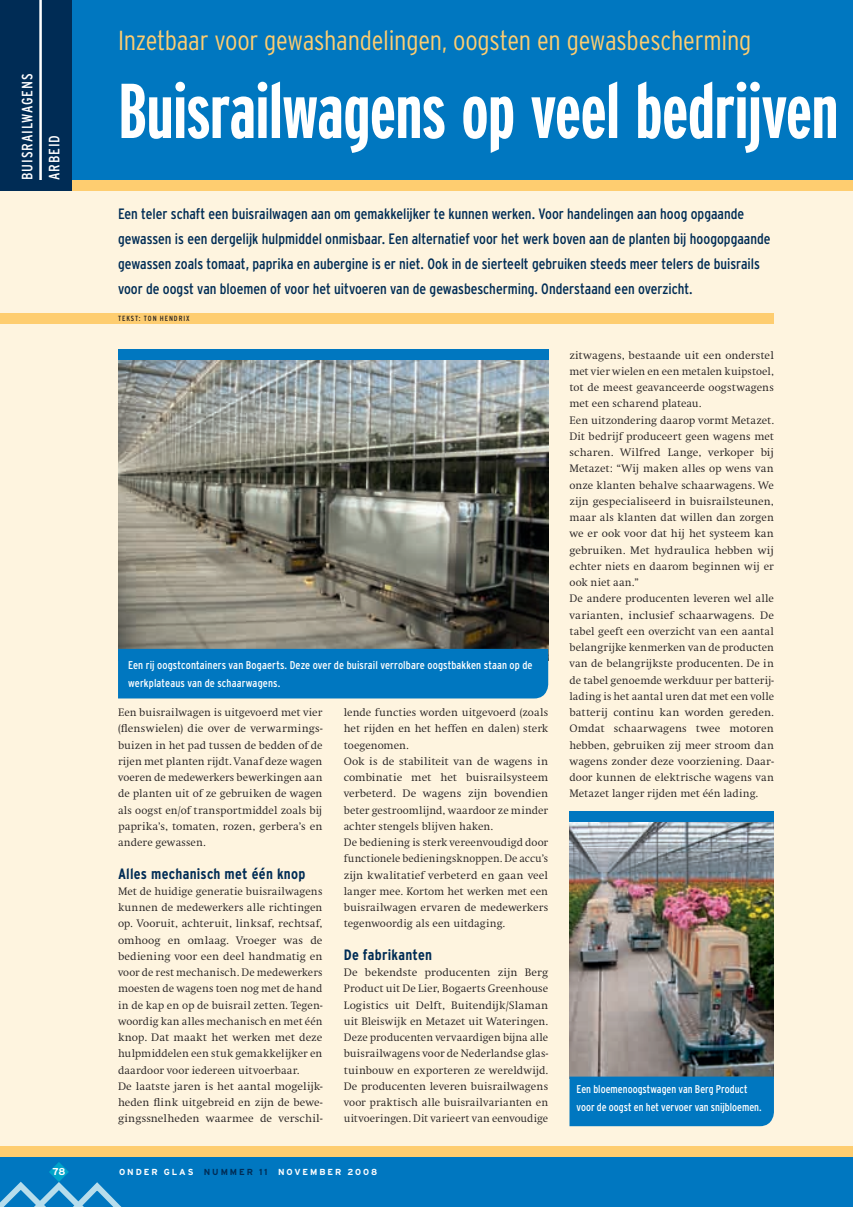
<style>
.page{position:relative;width:853px;height:1207px;background:#fff}
.page>*{position:absolute;margin:0;border:0;box-sizing:border-box;transform-origin:0 0}
.t1{font:700 extra-condensed 77.5px "Interstate";letter-spacing:-.01em;color:#fff}
.t2{font:300 condensed 27.5px "Interstate";letter-spacing:-.01em;color:#fecd70}
.t3{font:condensed 15px/25px "Interstate";color:#002c55}
.t4{font:700 condensed 15px "Interstate";letter-spacing:.02em;color:#002c55}
.t5{font:condensed 15px/27.1px "Interstate";letter-spacing:.06em;color:#fff}
.t6{font:300 11.25px/16.2px "Swift";letter-spacing:.01em;color:#231f20}
.t7{font:condensed 11.25px/17.5px "Interstate";letter-spacing:.005em;color:#fff}
.t8{font:700 10px "Interstate";color:#fff}
.t9{font:700 8.75px "Interstate";letter-spacing:.22em;color:#fff}
.t10{font:condensed 7.5px "Interstate";letter-spacing:.12em;color:#231f20}
.s1{color:#002c55}
</style>
<div class="page">
<div style="left:0;top:0;width:852px;height:1207px;background:#fef4df"></div>
<div style="left:0;top:1146px;width:852px;height:61px;background:#0077c0"></div>
<div style="left:0;top:0;width:852px;height:184px;background:#0077c0"></div>
<div style="left:0;top:180px;width:852px;height:11px;background:#fecd70"></div>
<div style="left:0;top:1146px;width:852px;height:10px;background:#fecd70"></div>
<div style="left:0;top:0;width:72px;height:191px;background:#002c55"></div>
<div style="left:0;top:313px;width:773px;height:11px;background:#fecd70"></div>
<hr style="left:39px;top:0;width:3px;height:180px;background:#fff">
<img style="left:118px;top:360px;width:430px;height:289px">
<img style="left:569px;top:822px;width:204px;height:254px">
<div style="left:118px;top:349px;width:430px;height:11px;background:#0077c0"></div>
<div style="left:569px;top:811px;width:204px;height:11px;background:#0077c0"></div>
<div style="left:118px;top:649px;width:430px;height:49px;background:#0077c0"></div>
<div style="left:569px;top:1076px;width:204px;height:50px;background:#0077c0"></div>
<svg style="left:0;top:1162px;width:122px;height:45px"></svg>
<h2 class="t2" style="left:118px;top:25px;width:634px">Inzetbaar voor gewashandelingen, oogsten en gewasbescherming</h2>
<h3 class="t5" style="left:13px;top:180px;width:108px;rotate:-90deg">BUISRAILWAGENS<br>ARBEID</h3>
<h1 class="t1" style="left:118px;top:68px;width:722px">Buisrailwagens op veel bedrijven</h1>
<p class="t3" style="left:118px;top:201px;width:654px">Een teler schaft een buisrailwagen aan om gemakkelijker te kunnen werken. Voor handelingen aan hoog opgaande gewassen is een dergelijk hulpmiddel onmisbaar. Een alternatief voor het werk boven aan de planten bij hoogopgaande gewassen zoals tomaat, paprika en aubergine is er niet. Ook in de sierteelt gebruiken steeds meer telers de buisrails voor de oogst van bloemen of voor het uitvoeren van de gewasbescherming. Onderstaand een overzicht.</p>
<p class="t10" style="left:118px;top:314px;width:73px">TEKST: TON HENDRIX</p>
<p class="t8" style="left:52px;top:1166px;width:14px">78</p>
<p class="t7" style="left:128px;top:656px;width:406px">Een rij oogstcontainers van Bogaerts. Deze over de buisrail verrolbare oogstbakken staan op de werkplateaus van de schaarwagens.</p>
<p class="t6" style="left:118px;top:704px;width:206px;text-align:justify">Een buisrailwagen is uitgevoerd met vier (flenswielen) die over de verwarmings&shy;buizen in het pad tussen de bedden of de rijen met planten rijdt. Vanaf deze wagen voeren de medewerkers bewerkingen aan de planten uit of ze gebruiken de wagen als oogst en/of transportmiddel zoals bij paprika’s, tomaten, rozen, gerbera’s en andere gewassen.</p>
<h3 class="t4" style="left:118px;top:865px;width:189px">Alles mechanisch met één knop</h3>
<p class="t6" style="left:118px;top:883px;width:206px">Met de huidige generatie buisrailwagens kunnen de medewerkers alle richtingen op. Vooruit, achteruit, linksaf, rechtsaf, omhoog en omlaag. Vroeger was de bediening voor een deel handmatig en voor de rest mechanisch. De medewerkers moesten de wagens toen nog met de hand in de kap en op de buisrail zetten. Tegen&shy;woordig kan alles mechanisch en met één knop. Dat maakt het werken met deze hulpmiddelen een stuk gemakkelijker en daardoor voor iedereen uitvoerbaar.<br>De laatste jaren is het aantal mogelijk&shy;heden flink uitgebreid en zijn de bewe&shy;gingssnelheden waarmee de verschil-</p>
<p class="t6" style="left:344px;top:704px;width:206px">lende functies worden uitgevoerd (zoals het rijden en het heffen en dalen) sterk toegenomen.<br>Ook is de stabiliteit van de wagens in combinatie met het buisrailsysteem verbeterd. De wagens zijn bovendien beter gestroomlijnd, waardoor ze minder achter stengels blijven haken.<br>De bediening is sterk vereenvoudigd door functionele bedieningsknoppen. De accu’s zijn kwalitatief verbeterd en gaan veel langer mee. Kortom het werken met een buisrailwagen ervaren de medewerkers tegenwoordig als een uitdaging.</p>
<h3 class="t4" style="left:344px;top:946px;width:90px">De fabrikanten</h3>
<p class="t6" style="left:344px;top:964px;width:206px;text-align:justify">De bekendste producenten zijn Berg Product uit De Lier, Bogaerts Greenhouse Logistics uit Delft, Buitendijk/Slaman uit Bleiswijk en Metazet uit Wateringen.<br>Deze producenten vervaardigen bijna alle buisrailwagens voor de Nederlandse glas&shy;tuinbouw en exporteren ze wereldwijd.<br>De producenten leveren buisrailwagens voor praktisch alle buisrailvarianten en uitvoeringen. Dit varieert van eenvoudige</p>
<p class="t9" style="left:119px;top:1167px;width:216px">ONDER GLAS <span class="s1">NUMMER 11</span> NOVEMBER</p>
<p class="t9" style="left:347px;top:1167px;width:31px">2008</p>
<p class="t6" style="left:569px;top:347px;width:206px">zitwagens, bestaande uit een onderstel met vier wielen en een metalen kuipstoel, tot de meest geavanceerde oogstwagens met een scharend plateau.<br>Een uitzondering daarop vormt Metazet.<br>Dit bedrijf produceert geen wagens met scharen. Wilfred Lange, verkoper bij Metazet: “Wij maken alles op wens van onze klanten behalve schaarwagens. We zijn gespecialiseerd in buisrailsteunen, maar als klanten dat willen dan zorgen we er ook voor dat hij het systeem kan gebruiken. Met hydraulica hebben wij echter niets en daarom beginnen wij er ook niet aan.”<br>De andere producenten leveren wel alle varianten, inclusief schaarwagens. De tabel geeft een overzicht van een aantal belangrijke kenmerken van de producten van de belangrijkste producenten. De in de tabel genoemde werkduur per batterij&shy;lading is het aantal uren dat met een volle batterij continu kan worden gereden.<br>Omdat schaarwagens twee motoren hebben, gebruiken zij meer stroom dan wagens zonder deze voorziening. Daar&shy;door kunnen de elektrische wagens van Metazet langer rijden met één lading.</p>
<p class="t7" style="left:576px;top:1080px;width:187px">Een bloemenoogstwagen van Berg Product voor de oogst en het vervoer van snijbloemen.</p>
</div>
